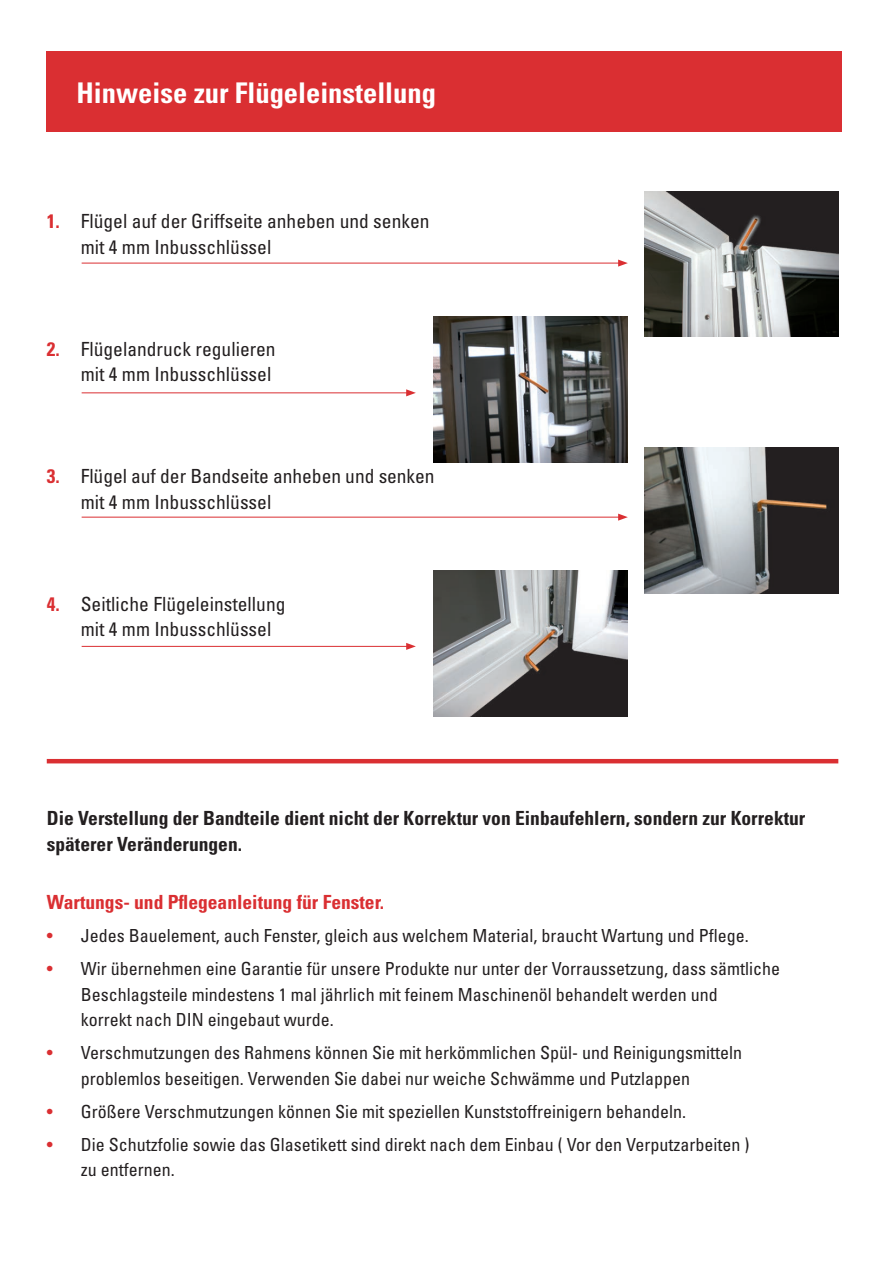
<style>
.page{position:relative;width:893px;height:1263px;background:#fff}
.page>*{position:absolute;margin:0;border:0;box-sizing:border-box;transform-origin:0 0}
.t1{font:700 condensed 28.5px "Univers";color:#fff}
.t2{font:condensed 19.5px/25.5px "Univers";color:#231f20}
.t3{font:700 condensed 19.5px/25.5px "Univers";color:#231f20}
.t4{font:700 condensed 19.5px "Univers";color:#da2f32}
.t5{font:condensed 18px/25.5px "Univers";color:#231f20}
.s1{font-weight:700;color:#da2f32}
.s2{color:#da2f32}
</style>
<div class="page">
<div style="left:47px;top:51px;width:795px;height:81px;background:#da2f32"></div>
<img style="left:644px;top:191px;width:194px;height:146px">
<img style="left:434px;top:317px;width:194px;height:145px">
<img style="left:644px;top:448px;width:194px;height:145px">
<img style="left:434px;top:571px;width:194px;height:145px">
<hr style="left:47px;top:759px;width:791px;height:4px;background:#da2f32">
<hr style="left:82px;top:263px;width:538px;height:1px;background:#da2f32">
<svg style="left:618px;top:260px;width:10px;height:7px"></svg>
<hr style="left:82px;top:392px;width:327px;height:1px;background:#da2f32">
<svg style="left:406px;top:389px;width:10px;height:7px"></svg>
<hr style="left:82px;top:646px;width:327px;height:1px;background:#da2f32">
<svg style="left:406px;top:643px;width:10px;height:7px"></svg>
<hr style="left:82px;top:517px;width:538px;height:1px;background:#da2f32">
<svg style="left:618px;top:514px;width:10px;height:7px"></svg>
<h1 class="t1" style="left:77px;top:76px;width:361px">Hinweise zur Flügeleinstellung</h1>
<p class="t2" style="left:81px;top:208px;width:350px;text-indent:-34px"><span class="s1">1.</span> Flügel auf der Griffseite anheben und senken mit 4 mm Inbusschlüssel</p>
<p class="t2" style="left:47px;top:336px;width:230px;text-align:right"><span class="s1">2.</span> Flügelandruck regulieren mit 4 mm Inbusschlüssel</p>
<p class="t2" style="left:81px;top:463px;width:355px;text-indent:-34px"><span class="s1">3.</span> Flügel auf der Bandseite anheben und senken mit 4 mm Inbusschlüssel</p>
<p class="t2" style="left:81px;top:591px;width:206px;text-indent:-34px"><span class="s1">4.</span> Seitliche Flügeleinstellung mit 4 mm Inbusschlüssel</p>
<p class="t3" style="left:47px;top:805px;width:760px">Die Verstellung der Bandteile dient nicht der Korrektur von Einbaufehlern, sondern zur Korrektur späterer Veränderungen.</p>
<p class="t4" style="left:47px;top:890px;width:339px">Wartungs- und Pflegeanleitung für Fenster.</p>
<p class="t5" style="left:47px;top:923px;width:704px"><span class="s2">•</span> Jedes Bauelement, auch Fenster, gleich aus welchem Material, braucht Wartung und Pflege.</p>
<p class="t5" style="left:81px;top:956px;width:701px;text-indent:-34px"><span class="s2">•</span> Wir übernehmen eine Garantie für unsere Produkte nur unter der Vorraussetzung, dass sämtliche<br>Beschlagsteile mindestens 1 mal jährlich mit feinem Maschinenöl behandelt werden und<br>korrekt nach DIN eingebaut wurde.</p>
<p class="t5" style="left:81px;top:1040px;width:663px;text-indent:-34px"><span class="s2">•</span> Verschmutzungen des Rahmens können Sie mit herkömmlichen Spül- und Reinigungsmitteln problemlos beseitigen. Verwenden Sie dabei nur weiche Schwämme und Putzlappen</p>
<p class="t5" style="left:47px;top:1098px;width:641px"><span class="s2">•</span> Größere Verschmutzungen können Sie mit speziellen Kunststoffreinigern behandeln.</p>
<p class="t5" style="left:81px;top:1131px;width:670px;text-indent:-34px"><span class="s2">•</span> Die Schutzfolie sowie das Glasetikett sind direkt nach dem Einbau ( Vor den Verputzarbeiten ) zu entfernen.</p>
</div>
